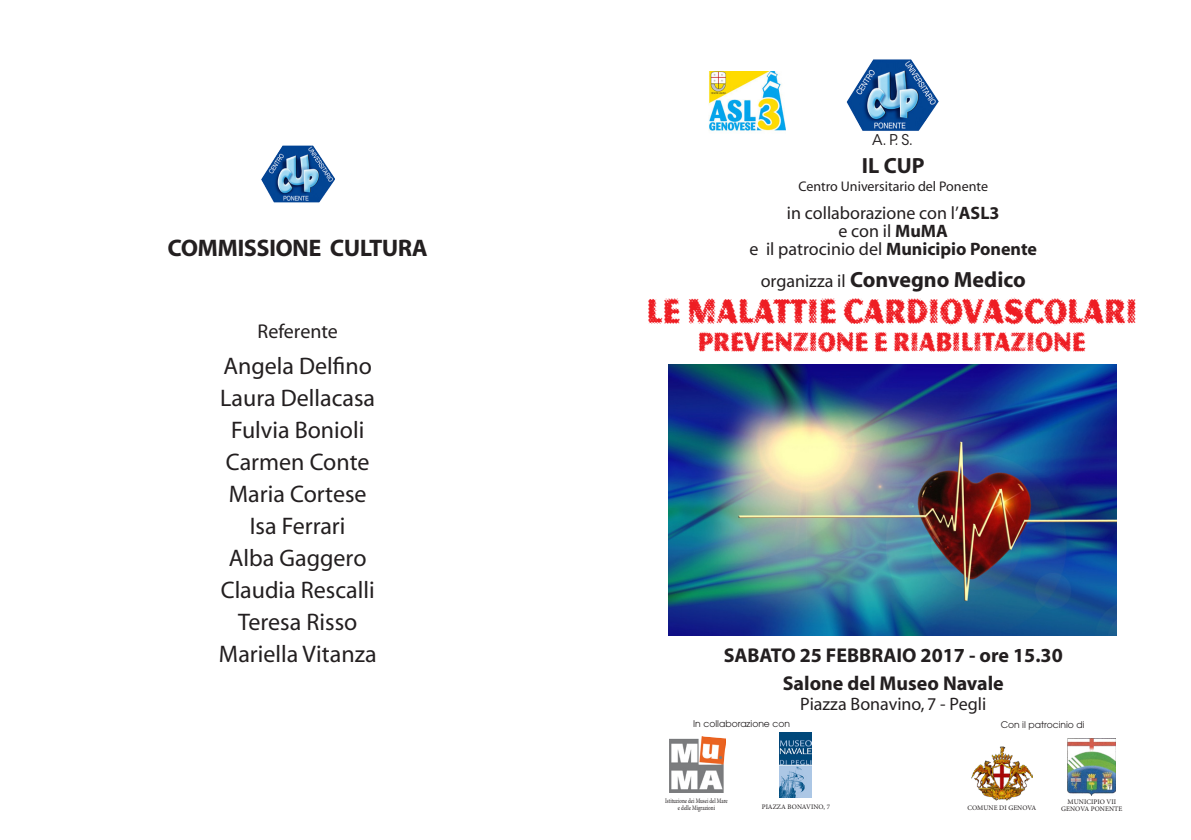
<style>
.page{position:relative;width:1191px;height:840px;background:#fff}
.page>*{position:absolute;margin:0;border:0;box-sizing:border-box;transform-origin:0 0}
.t1{font:36px "Magnesium MVB Std Grime";color:#ee1d23;scale:.75 1}
.t2{font:28px "Magnesium MVB Std Grime";color:#ee1d23;scale:.75 1}
.t3{font:24px "Myriad";color:#231f20}
.t4{font:24px "Myriad Headline";color:#231f20}
.t5{font:700 22px "Myriad";color:#231f20}
.t6{font:700 20px "Myriad";color:#231f20}
.t7{font:20px "Myriad";color:#231f20}
.t8{font:18px "Myriad";color:#231f20}
.t9{font:14.8px "ITC Avant Garde Std";color:#231f20}
.t10{font:14px "Myriad";color:#231f20}
.t11{font:9.2px "Avant Garde";color:#231f20}
.t12{font:6.8px "Minion Pro";color:#231f20}
.t13{font:6.8px "Minion Pro";color:#231f20;scale:.75 1}
.s1{font-weight:700}
.s2{font-weight:400;font-size:18px}
</style>
<div class="page">
<img style="left:709px;top:71px;width:76px;height:60px">
<img style="left:846px;top:59px;width:93px;height:72px">
<img style="left:669px;top:364px;width:447px;height:271px">
<img style="left:261px;top:145px;width:73px;height:58px">
<img style="left:669px;top:736px;width:56px;height:55px">
<img style="left:780px;top:732px;width:31px;height:64px">
<img style="left:971px;top:746px;width:62px;height:53px">
<img style="left:1068px;top:738px;width:47px;height:56px">
<p class="t4" style="left:168px;top:236px;width:261px">COMMISSIONE CULTURA</p>
<p class="t7" style="left:257px;top:321px;width:82px">Referente</p>
<p class="t3" style="left:223px;top:354px;width:150px">Angela Delfino</p>
<p class="t3" style="left:220px;top:386px;width:156px">Laura Dellacasa</p>
<p class="t3" style="left:231px;top:418px;width:135px">Fulvia Bonioli</p>
<p class="t3" style="left:226px;top:450px;width:145px">Carmen Conte</p>
<p class="t3" style="left:229px;top:482px;width:139px">Maria Cortese</p>
<p class="t3" style="left:250px;top:514px;width:97px">Isa Ferrari</p>
<p class="t3" style="left:229px;top:546px;width:139px">Alba Gaggero</p>
<p class="t3" style="left:221px;top:578px;width:155px">Claudia Rescalli</p>
<p class="t3" style="left:238px;top:610px;width:121px">Teresa Risso</p>
<p class="t3" style="left:219px;top:642px;width:159px">Mariella Vitanza</p>
<p class="t9" style="left:872px;top:131px;width:43px">A. P. S.</p>
<p class="t5" style="left:861px;top:154px;width:64px">IL CUP</p>
<p class="t10" style="left:798px;top:179px;width:191px">Centro Universitario del Ponente</p>
<p class="t8" style="left:787px;top:203px;width:214px">in collaborazione con l’<span class="s1">ASL3</span></p>
<p class="t8" style="left:838px;top:221px;width:111px">e con il <span class="s1">MuMA</span></p>
<p class="t8" style="left:749px;top:239px;width:289px">e il patrocinio del <span class="s1">Municipio Ponente</span></p>
<p class="t5" style="left:760px;top:268px;width:266px"><span class="s2">organizza il</span> Convegno Medico</p>
<p class="t1" style="left:646px;top:289px;width:656px">LE MALATTIE CARDIOVASCOLARI</p>
<p class="t2" style="left:698px;top:324px;width:519px">PREVENZIONE E RIABILITAZIONE</p>
<p class="t6" style="left:723px;top:645px;width:340px">SABATO 25 FEBBRAIO 2017 - ore 15.30</p>
<p class="t6" style="left:782px;top:673px;width:223px">Salone del Museo Navale</p>
<p class="t8" style="left:800px;top:695px;width:187px">Piazza Bonavino, 7 - Pegli</p>
<p class="t11" style="left:693px;top:717px;width:98px">In collaborazione con</p>
<p class="t11" style="left:1000px;top:718px;width:85px">Con il patrocinio di</p>
<p class="t13" style="left:665px;top:796px;width:85px">Istituzione dei Musei del Mare</p>
<p class="t13" style="left:678px;top:803px;width:51px">e delle Migrazioni</p>
<p class="t12" style="left:762px;top:802px;width:70px">PIAZZA BONAVINO, 7</p>
<p class="t12" style="left:967px;top:802px;width:70px">COMUNE DI GENOVA</p>
<p class="t12" style="left:1067px;top:796px;width:50px">MUNICIPIO VII</p>
<p class="t12" style="left:1061px;top:803px;width:63px">GENOVA PONENTE</p>
</div>
